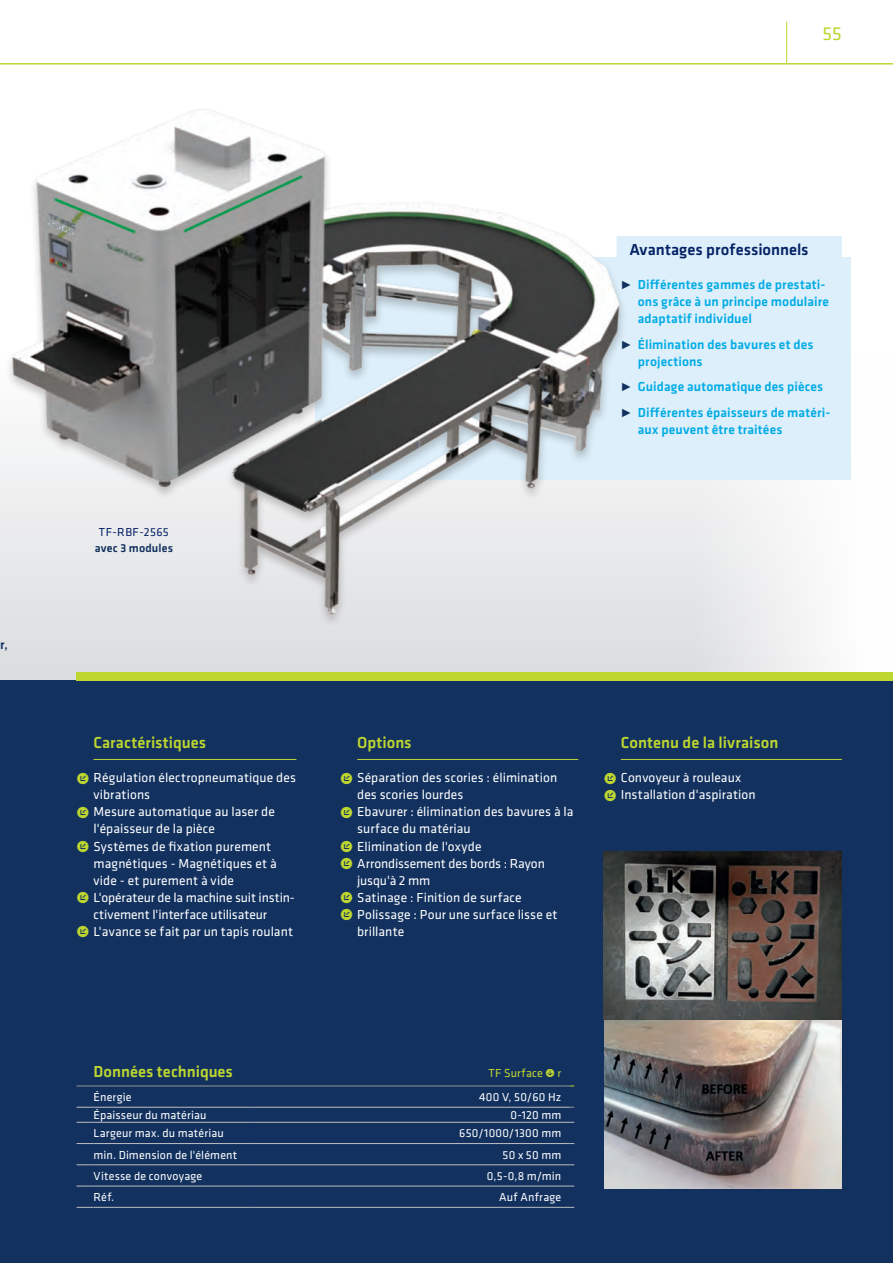
<style>
.page{position:relative;width:893px;height:1263px;background:#fff}
.page>*{position:absolute;margin:0;border:0;box-sizing:border-box;transform-origin:0 0}
.t1{font:19.5px "Klavika";color:#bed630}
.t2{font:500 16.5px "Klavika";color:#bed630}
.t3{font:500 16.5px "Klavika";color:#052265}
.t4{font:13.5px/17px "Klavika";letter-spacing:.005em;color:#fff}
.t5{font:500 13.5px/17px "Klavika";letter-spacing:.01em;color:#00abe5}
.t6{font:500 13.5px "Klavika";color:#12315f}
.t7{font:12px "Klavika";letter-spacing:.015em;color:#fff}
.t8{font:500 12px "Klavika";letter-spacing:.015em;color:#12315f}
.t9{font:12px "Klavika";letter-spacing:.02em;color:#bed630}
.t10{font:12px "Klavika";letter-spacing:.035em;color:#052265}
.s1{font-size:12px}
.s2{font-size:16.5px;color:#12315f}
.s3{font-size:16.5px;color:#bed630}
</style>
<div class="page">
<svg style="left:0;top:349px;width:851px;height:331px"></svg>
<div style="left:0;top:680px;width:893px;height:583px;background:#12315f"></div>
<div style="left:315px;top:257px;width:535px;height:222px;background:#dceffa"></div>
<hr style="left:0;top:63px;width:893px;height:2px;background:#bed630">
<hr style="left:786px;top:21px;width:1px;height:43px;background:#bed630">
<img style="left:604px;top:851px;width:238px;height:338px">
<img style="left:0;top:64px;width:680px;height:583px">
<div style="left:77px;top:672px;width:816px;height:8px;background:#bed630"></div>
<hr style="left:357px;top:759px;width:221px;height:1px;background:#bed630">
<hr style="left:94px;top:759px;width:202px;height:1px;background:#bed630">
<hr style="left:621px;top:759px;width:221px;height:1px;background:#bed630">
<div style="left:617px;top:236px;width:225px;height:24px;background:#dceffa"></div>
<svg style="left:77px;top:1085px;width:17px;height:1px"></svg>
<hr style="left:94px;top:1085px;width:161px;height:1px;background:#939598">
<hr style="left:255px;top:1085px;width:315px;height:1px;background:#939598">
<svg style="left:77px;top:1107px;width:17px;height:1px"></svg>
<svg style="left:77px;top:1122px;width:17px;height:1px"></svg>
<svg style="left:77px;top:1143px;width:17px;height:1px"></svg>
<svg style="left:77px;top:1164px;width:17px;height:1px"></svg>
<svg style="left:77px;top:1186px;width:17px;height:1px"></svg>
<svg style="left:77px;top:1207px;width:17px;height:1px"></svg>
<hr style="left:94px;top:1107px;width:161px;height:1px;background:#bcbdc0">
<hr style="left:94px;top:1122px;width:161px;height:1px;background:#bcbdc0">
<hr style="left:94px;top:1143px;width:161px;height:1px;background:#bcbdc0">
<hr style="left:94px;top:1164px;width:161px;height:1px;background:#bcbdc0">
<hr style="left:94px;top:1186px;width:161px;height:1px;background:#bcbdc0">
<hr style="left:94px;top:1207px;width:161px;height:1px;background:#bcbdc0">
<hr style="left:255px;top:1107px;width:315px;height:1px;background:#bcbdc0">
<hr style="left:255px;top:1122px;width:315px;height:1px;background:#bcbdc0">
<hr style="left:255px;top:1143px;width:315px;height:1px;background:#bcbdc0">
<hr style="left:255px;top:1164px;width:315px;height:1px;background:#bcbdc0">
<hr style="left:255px;top:1186px;width:315px;height:1px;background:#bcbdc0">
<hr style="left:255px;top:1207px;width:315px;height:1px;background:#bcbdc0">
<h1 class="t1" style="left:823px;top:23px;width:21px">55</h1>
<p class="t6" style="left:0;top:637px;width:9px">r<span class="s1">,</span></p>
<p class="t10" style="left:99px;top:525px;width:71px">TF-RBF-2565</p>
<p class="t8" style="left:95px;top:541px;width:80px">avec 3 modules</p>
<p class="t3" style="left:629px;top:241px;width:181px">Avantages professionnels</p>
<p class="t5" style="left:638px;top:276px;width:193px;text-indent:-17px"><span class="s2">˭</span> Différentes gammes de prestati&shy;ons grâce à un principe modulaire adaptatif individuel</p>
<p class="t5" style="left:638px;top:336px;width:177px;text-indent:-17px"><span class="s2">˭</span> Élimination des bavures et des projections</p>
<p class="t5" style="left:621px;top:374px;width:211px;line-height:25.5px"><span class="s2">˭</span> Guidage automatique des pièces <span class="s2">˭</span> Différentes épaisseurs de matéri-</p>
<p class="t5" style="left:638px;top:421px;width:146px">aux peuvent être traitées</p>
<p class="t2" style="left:94px;top:734px;width:114px">Caractéristiques</p>
<p class="t4" style="left:77px;top:770px;width:221px"><span class="s3">ˠ</span> Régulation électropneumatique des</p>
<p class="t4" style="left:94px;top:787px;width:58px">vibrations</p>
<p class="t4" style="left:77px;top:804px;width:200px"><span class="s3">ˠ</span> Mesure automatique au laser de</p>
<p class="t4" style="left:94px;top:821px;width:123px">l'épaisseur de la pièce</p>
<p class="t4" style="left:77px;top:838px;width:196px"><span class="s3">ˠ</span> Systèmes de fixation purement</p>
<p class="t4" style="left:94px;top:855px;width:185px">magnétiques - Magnétiques et à</p>
<p class="t4" style="left:94px;top:872px;width:142px">vide - et purement à vide</p>
<p class="t4" style="left:77px;top:889px;width:220px"><span class="s3">ˠ</span> L'opérateur de la machine suit instin-</p>
<p class="t4" style="left:94px;top:906px;width:175px">ctivement l'interface utilisateur</p>
<p class="t4" style="left:77px;top:923px;width:218px"><span class="s3">ˠ</span> L'avance se fait par un tapis roulant</p>
<p class="t2" style="left:357px;top:734px;width:56px">Options</p>
<p class="t4" style="left:340px;top:770px;width:218px"><span class="s3">ˠ</span> Séparation des scories : élimination</p>
<p class="t4" style="left:357px;top:787px;width:108px">des scories lourdes</p>
<p class="t4" style="left:340px;top:804px;width:235px"><span class="s3">ˠ</span> Ebavurer : élimination des bavures à la</p>
<p class="t4" style="left:357px;top:821px;width:115px">surface du matériau</p>
<p class="t4" style="left:340px;top:838px;width:143px"><span class="s3">ˠ</span> Elimination de l'oxyde</p>
<p class="t4" style="left:340px;top:855px;width:206px"><span class="s3">ˠ</span> Arrondissement des bords : Rayon</p>
<p class="t4" style="left:357px;top:872px;width:74px">jusqu'à 2 mm</p>
<p class="t4" style="left:340px;top:889px;width:183px"><span class="s3">ˠ</span> Satinage : Finition de surface</p>
<p class="t4" style="left:340px;top:906px;width:219px"><span class="s3">ˠ</span> Polissage : Pour une surface lisse et</p>
<p class="t4" style="left:357px;top:923px;width:49px">brillante</p>
<p class="t2" style="left:621px;top:734px;width:159px">Contenu de la livraison</p>
<p class="t4" style="left:604px;top:770px;width:153px"><span class="s3">ˠ</span> Convoyeur à rouleaux <span class="s3">ˠ</span> Installation d'aspiration</p>
<p class="t2" style="left:94px;top:1063px;width:141px">Données techniques</p>
<p class="t9" style="left:489px;top:1067px;width:74px">TF Surface • r</p>
<p class="t7" style="left:94px;top:1090px;width:40px">Énergie</p>
<p class="t7" style="left:479px;top:1090px;width:84px">400 V, 50/60 Hz</p>
<p class="t7" style="left:94px;top:1109px;width:114px">Épaisseur du matériau</p>
<p class="t7" style="left:511px;top:1109px;width:52px">0-120 mm</p>
<p class="t7" style="left:94px;top:1127px;width:132px">Largeur max. du matériau</p>
<p class="t7" style="left:459px;top:1127px;width:104px">650/1000/1300 mm</p>
<p class="t7" style="left:94px;top:1148px;width:145px">min. Dimension de l'élément</p>
<p class="t7" style="left:503px;top:1148px;width:60px">50 x 50 mm</p>
<p class="t7" style="left:94px;top:1169px;width:110px">Vitesse de convoyage</p>
<p class="t7" style="left:487px;top:1169px;width:76px">0,5-0,8 m/min</p>
<p class="t7" style="left:94px;top:1191px;width:22px">Réf.</p>
<p class="t7" style="left:499px;top:1191px;width:64px">Auf Anfrage</p>
</div>
